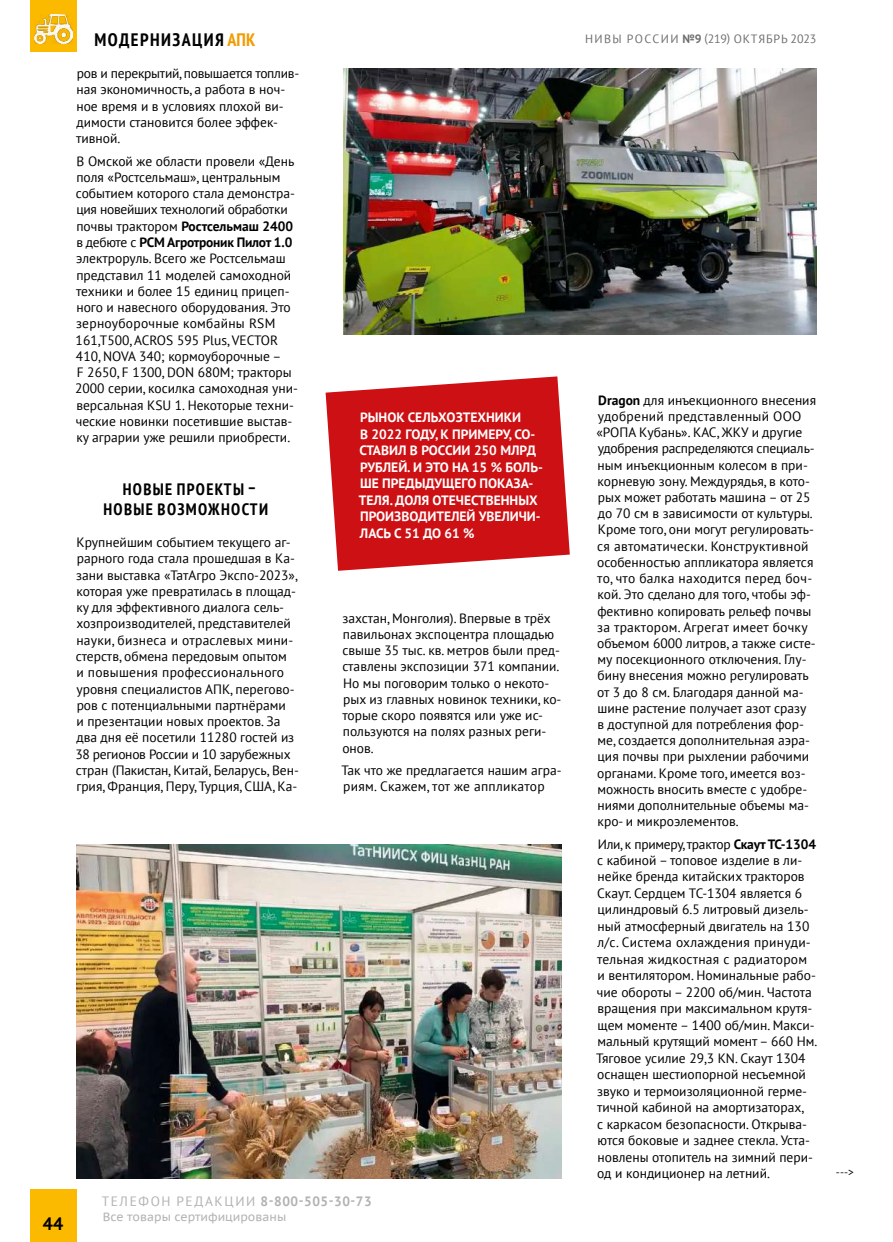
<style>
.page{position:relative;width:893px;height:1242px;background:#fff}
.page>*{position:absolute;margin:0;border:0;box-sizing:border-box;transform-origin:0 0}
.t1{font:700 condensed 18px "PT Sans";letter-spacing:.08em;color:#000}
.t2{font:700 18px "PT Sans";color:#000}
.t3{font:700 condensed 16.5px/19.8px "PT Sans";letter-spacing:.08em;color:#000;text-align:center}
.t4{font:13.5px/16.2px "PT Sans";color:#000}
.t5{font:700 13.5px/16.5px "PT Sans";color:#fff}
.t6{font:13.5px "PT Sans";letter-spacing:.12em;color:#b1b2b3}
.t7{font:12px "PT Sans";letter-spacing:.07em;color:#6e6e6e}
.t8{font:12px "PT Sans Caption";color:#b1b2b3}
.t9{font:11.4px "PT Sans";color:#000}
.s1{color:#f19c00}
.s2{font-weight:700}
</style>
<div class="page">
<div style="left:30px;top:1189px;width:47px;height:53px;background:#fbb900"></div>
<div style="left:30px;top:0;width:47px;height:52px;background:#fbb900"></div>
<img style="left:343px;top:68px;width:473px;height:266px">
<img style="left:77px;top:844px;width:485px;height:334px">
<svg style="left:326px;top:376px;width:244px;height:195px;background:#d32e31"></svg>
<img style="left:34px;top:14px;width:38px;height:30px">
<h1 class="t1" style="left:95px;top:28px;width:162px">МОДЕРНИЗАЦИЯ <span class="s1">АПК</span></h1>
<p class="t4" style="left:76px;top:65px;width:225px">ров и перекрытий, повышается топлив&shy;ная экономичность, а работа в ноч&shy;ное время и в условиях плохой ви&shy;димости становится более эффек&shy;тивной.</p>
<p class="t4" style="left:75px;top:152px;width:224px">В Омской же области провели «День поля «Ростсельмаш», центральным событием которого стала демонстра&shy;ция новейших технологий обработки почвы трактором <span class="s2">Ростсельмаш 2400 </span>в дебюте с <span class="s2">РСМ Агротроник Пилот 1.0 </span>электроруль. Всего же Ростсельмаш представил 11 моделей самоходной техники и более 15 единиц прицеп&shy;ного и навесного оборудования. Это зерноуборочные комбайны RSM 161,Т500, ACROS 595 Plus, VECTOR 410, NOVA 340; кормоуборочные –<br>F 2650, F 1300, DON 680M; тракторы 2000 серии, косилка самоходная уни&shy;версальная KSU 1. Некоторые техни&shy;ческие новинки посетившие выстав&shy;ку аграрии уже решили приобрести.</p>
<p class="t3" style="left:104px;top:478px;width:166px">НОВЫЕ ПРОЕКТЫ –<br>НОВЫЕ ВОЗМОЖНОСТИ</p>
<p class="t4" style="left:75px;top:534px;width:225px">Крупнейшим событием текущего аг&shy;рарного года стала прошедшая в Ка&shy;зани выставка «ТатАгро Экспо-2023», которая уже превратилась в площад&shy;ку для эффективного диалога сель&shy;хозпроизводителей, представителей науки, бизнеса и отраслевых мини&shy;стерств, обмена передовым опытом<br>и повышения профессионального уровня специалистов АПК, перегово&shy;ров с потенциальными партнёрами<br>и презентации новых проектов. За два дня её посетили 11280 гостей из 38 регионов России и 10 зарубежных стран (Пакистан, Китай, Беларусь, Вен&shy;грия, Франция, Перу, Турция, США, Ка-</p>
<p class="t5" style="left:359px;top:409px;width:186px">РЫНОК СЕЛЬХОЗТЕХНИКИ<br>В 2022 ГОДУ, К ПРИМЕРУ, СО-<br>СТАВИЛ В РОССИИ 250 МЛРД<br>РУБЛЕЙ. И ЭТО НА 15 % БОЛЬ-<br>ШЕ ПРЕДЫДУЩЕГО ПОКАЗА-<br>ТЕЛЯ. ДОЛЯ ОТЕЧЕСТВЕННЫХ<br>ПРОИЗВОДИТЕЛЕЙ УВЕЛИЧИ-<br>ЛАСЬ С 51 ДО 61 %</p>
<p class="t4" style="left:342px;top:609px;width:221px">захстан, Монголия). Впервые в трёх павильонах экспоцентра площадью свыше 35 тыс. кв. метров были пред&shy;ставлены экспозиции 371 компании.<br>Но мы поговорим только о некото&shy;рых из главных новинок техники, ко&shy;торые скоро появятся или уже ис&shy;пользуются на полях разных реги&shy;онов.</p>
<p class="t4" style="left:341px;top:761px;width:222px">Так что же предлагается нашим агра&shy;риям. Скажем, тот же аппликатор</p>
<h1 class="t2" style="left:43px;top:1211px;width:22px">44</h1>
<p class="t6" style="left:102px;top:1192px;width:272px">ТЕЛЕФОН РЕДАКЦИИ <span class="s2">8-800-505-30-73</span></p>
<p class="t8" style="left:103px;top:1208px;width:185px">Все товары сертифицированы</p>
<p class="t7" style="left:585px;top:31px;width:233px">НИВЫ РОССИИ <span class="s2">№9</span> (219) ОКТЯБРЬ 2023</p>
<p class="t4" style="left:596px;top:391px;width:221px"><span class="s2">Dragon</span> для инъекционного внесения удобрений представленный ООО «РОПА Кубань». КАС, ЖКУ и другие удобрения распределяются специаль&shy;ным инъекционным колесом в при&shy;корневую зону. Междурядья, в кото&shy;рых может работать машина – от 25 до 70 см в зависимости от культуры.<br>Кроме того, они могут регулировать&shy;ся автоматически. Конструктивной особенностью аппликатора является то, что балка находится перед боч&shy;кой. Это сделано для того, чтобы эф&shy;фективно копировать рельеф почвы за трактором. Агрегат имеет бочку объемом 6000 литров, а также систе&shy;му посекционного отключения. Глу&shy;бину внесения можно регулировать от 3 до 8 см. Благодаря данной ма&shy;шине растение получает азот сразу<br>в доступной для потребления фор&shy;ме, создается дополнительная аэра&shy;ция почвы при рыхлении рабочими органами. Кроме того, имеется воз&shy;можность вносить вместе с удобре&shy;ниями дополнительные объемы ма&shy;кро- и микроэлементов.</p>
<p class="t4" style="left:596px;top:835px;width:223px">Или, к примеру, трактор <span class="s2">Скаут ТС-1304 </span>с кабиной – топовое изделие в ли&shy;нейке бренда китайских тракторов Скаут. Сердцем ТС-1304 является 6 цилиндровый 6.5 литровый дизель&shy;ный атмосферный двигатель на 130 л/с. Система охлаждения принуди&shy;тельная жидкостная с радиатором<br>и вентилятором. Номинальные рабо&shy;чие обороты – 2200 об/мин. Частота вращения при максимальном крутя&shy;щем моменте – 1400 об/мин. Макси&shy;мальный крутящий момент – 660 Нм.<br>Тяговое усилие 29,3 KN. Скаут 1304 оснащен шестиопорной несъемной звуко и термоизоляционной герме&shy;тичной кабиной на амортизаторах,<br>с каркасом безопасности. Открыва&shy;ются боковые и заднее стекла. Уста&shy;новлены отопитель на зимний пери&shy;од и кондиционер на летний.</p>
<p class="t9" style="left:836px;top:1164px;width:19px">---&gt;</p>
</div>
